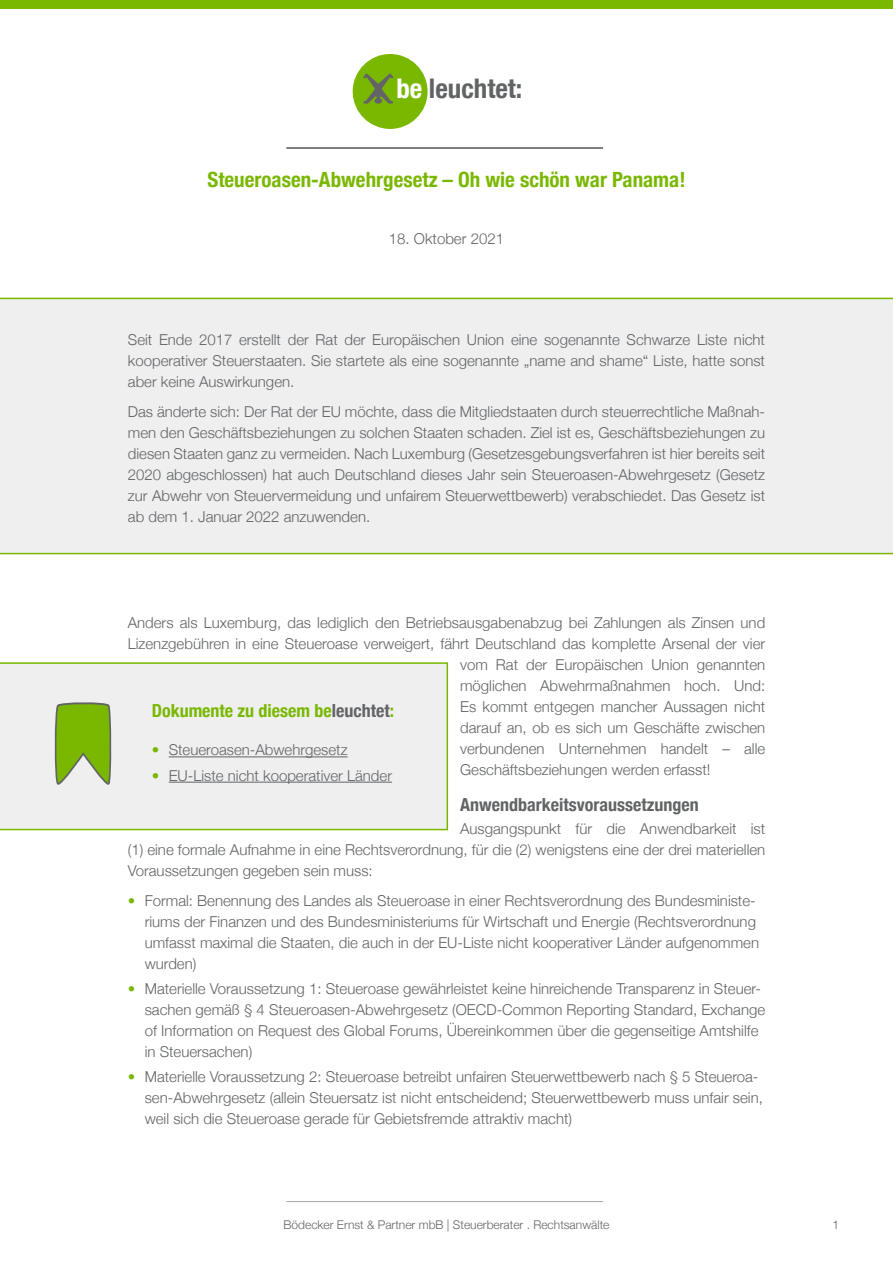
<style>
.page{position:relative;width:893px;height:1263px;background:#fff}
.page>*{position:absolute;margin:0;border:0;box-sizing:border-box;transform-origin:0 0}
.t1{font:700 condensed 27px "Helvetica Neue LT Com";color:#616365}
.t2{font:700 condensed 21px "Helvetica Neue";color:#7ab800}
.t3{font:700 condensed 18px "Helvetica Neue";color:#616365}
.t4{font:700 condensed 18px "Helvetica Neue";color:#7ab800}
.t5{font:300 15px/21px "Helvetica Neue";color:#616365;text-align:justify}
.t6{font:300 12px "Helvetica Neue";color:#616365}
.s1{color:#fff}
.s2{color:#7ab800}
.s3{color:#616365}
</style>
<div class="page">
<div style="left:0;top:0;width:893px;height:9px;background:#7ab800"></div>
<hr style="left:286px;top:1201px;width:317px;height:1px;background:#a9a5a5">
<div style="left:353px;top:55px;width:74px;height:73px;background:#7ab800;border-radius:50%"></div>
<div style="left:353px;top:54px;width:75px;height:75px;border:2px solid #7ab800;border-radius:50%"></div>
<svg style="left:363px;top:73px;width:30px;height:31px"></svg>
<hr style="left:286px;top:148px;width:317px;height:1px;background:#000">
<div style="left:0;top:298px;width:893px;height:256px;background:#efeff0"></div>
<div style="left:0;top:662px;width:448px;height:168px;background:#efeff0"></div>
<hr style="left:169px;top:756px;width:179px;height:1px;background:#616365">
<hr style="left:169px;top:782px;width:223px;height:1px;background:#616365">
<svg style="left:54px;top:701px;width:59px;height:85px"></svg>
<h1 class="t1" style="left:396px;top:72px;width:127px"><span class="s1">be</span> leuchtet:</h1>
<h2 class="t2" style="left:207px;top:162px;width:480px">Steueroasen-Abwehrgesetz – Oh wie schön war Panama!</h2>
<p class="t5" style="left:389px;top:227px;width:117px">18. Oktober 2021</p>
<p class="t5" style="left:128px;top:328px;width:639px">Seit Ende 2017 erstellt der Rat der Europäischen Union eine sogenannte Schwarze Liste nicht kooperativer Steuerstaaten. Sie startete als eine sogenannte „name and shame“ Liste, hatte sonst aber keine Auswirkungen.</p>
<p class="t5" style="left:128px;top:400px;width:639px">Das änderte sich: Der Rat der EU möchte, dass die Mitgliedstaaten durch steuerrechtliche Maßnah&shy;men den Geschäftsbeziehungen zu solchen Staaten schaden. Ziel ist es, Geschäftsbeziehungen zu diesen Staaten ganz zu vermeiden. Nach Luxemburg (Gesetzesgebungsverfahren ist hier bereits seit 2020 abgeschlossen) hat auch Deutschland dieses Jahr sein Steueroasen-Abwehrgesetz (Gesetz zur Abwehr von Steuervermeidung und unfairem Steuerwettbewerb) verabschiedet. Das Gesetz ist ab dem 1. Januar 2022 anzuwenden.</p>
<p class="t5" style="left:128px;top:611px;width:639px">Anders als Luxemburg, das lediglich den Betriebsausgabenabzug bei Zahlungen als Zinsen und</p>
<p class="t5" style="left:128px;top:632px;width:639px">Lizenzgebühren in eine Steueroase verweigert, fährt Deutschland das komplette Arsenal der vier</p>
<p class="t5" style="left:460px;top:653px;width:307px">vom Rat der Europäischen Union genannten</p>
<p class="t5" style="left:460px;top:674px;width:307px">möglichen Abwehrmaßnahmen hoch. Und:</p>
<p class="t5" style="left:460px;top:695px;width:307px">Es kommt entgegen mancher Aussagen nicht</p>
<p class="t5" style="left:460px;top:716px;width:307px">darauf an, ob es sich um Geschäfte zwischen</p>
<p class="t5" style="left:460px;top:737px;width:307px">verbundenen Unternehmen handelt – alle</p>
<p class="t5" style="left:460px;top:758px;width:252px">Geschäftsbeziehungen werden erfasst!</p>
<p class="t3" style="left:460px;top:790px;width:240px">Anwendbarkeitsvoraussetzungen</p>
<p class="t5" style="left:128px;top:817px;width:639px;text-indent:332px">Ausgangspunkt für die Anwendbarkeit ist (1) eine formale Aufnahme in eine Rechtsverordnung, für die (2) wenigstens eine der drei materiellen Voraussetzungen gegeben sein muss:</p>
<p class="t5" style="left:145px;top:889px;width:616px;text-align:left;text-indent:-17px"><span class="s2">•</span> Formal: Benennung des Landes als Steueroase in einer Rechtsverordnung des Bundesministe&shy;riums der Finanzen und des Bundesministeriums für Wirtschaft und Energie (Rechtsverordnung umfasst maximal die Staaten, die auch in der EU-Liste nicht kooperativer Länder aufgenommen wurden)</p>
<p class="t5" style="left:145px;top:977px;width:622px;text-align:left;text-indent:-17px"><span class="s2">•</span> Materielle Voraussetzung 1: Steueroase gewährleistet keine hinreichende Transparenz in Steuer&shy;sachen gemäß § 4 Steueroasen-Abwehrgesetz (OECD-Common Reporting Standard, Exchange of Information on Request des Global Forums, Übereinkommen über die gegenseitige Amtshilfe in Steuersachen)</p>
<p class="t5" style="left:145px;top:1065px;width:620px;text-align:left;text-indent:-17px"><span class="s2">•</span> Materielle Voraussetzung 2: Steueroase betreibt unfairen Steuerwettbewerb nach § 5 Steueroa&shy;sen-Abwehrgesetz (allein Steuersatz ist nicht entscheidend; Steuerwettbewerb muss unfair sein, weil sich die Steueroase gerade für Gebietsfremde attraktiv macht)</p>
<p class="t4" style="left:152px;top:696px;width:244px">Dokumente zu diesem be<span class="s3">leuchtet</span>:</p>
<p class="t5" style="left:152px;top:738px;width:197px"><span class="s2">•</span> Steueroasen-Abwehrgesetz</p>
<p class="t5" style="left:152px;top:764px;width:242px"><span class="s2">•</span> EU-Liste nicht kooperativer Länder</p>
<p class="t6" style="left:284px;top:1215px;width:327px">Bödecker Ernst &amp; Partner mbB | Steuerberater . Rechtsanwälte</p>
<p class="t6" style="left:832px;top:1215px;width:8px">1</p>
</div>
